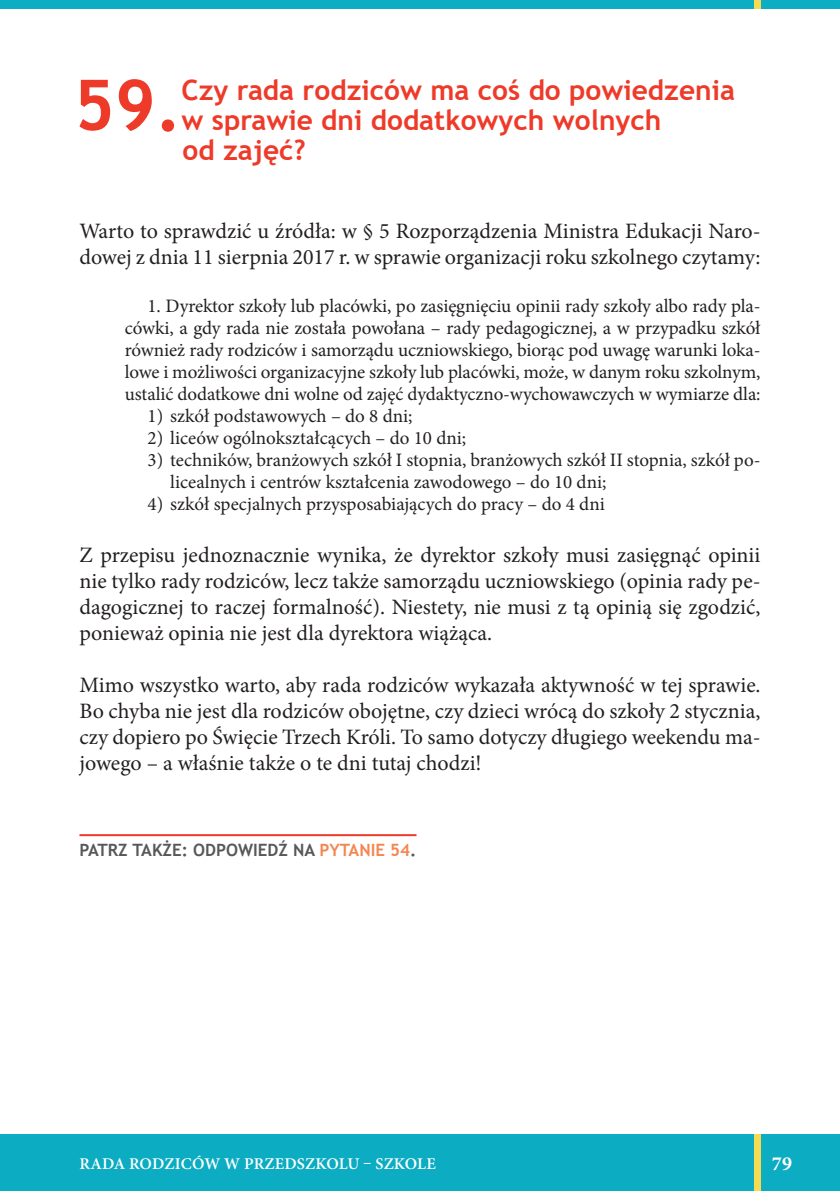
<style>
.page{position:relative;width:840px;height:1191px;background:#fff}
.page>*{position:absolute;margin:0;border:0;box-sizing:border-box;transform-origin:0 0}
.NUMER_PYTANIA{font:700 70px "Trebuchet MS";color:#ee3a29}
.NUMER_PYTANIA-2{font:700 28px/30px "Trebuchet MS";color:#ee3a29}
.tekst{font:22px/26px "Minion Pro";color:#231f20;text-align:justify}
.t1{font:700 20px "Minion Pro";color:#fff}
.przepisy{font:19px/22px "Minion Pro";color:#231f20;text-align:justify}
.odesłanie{font:700 17px "Trebuchet MS";color:#57585a}
.t2{font:600 16.4px "Minion Pro";letter-spacing:.01em;color:#fff}
.s1{color:#f58651}
</style>
<div class="page">
<div style="left:0;top:1134px;width:839px;height:57px;background:#0cacc2"></div>
<div style="left:753px;top:1134px;width:7px;height:57px;background:#f4db53"></div>
<div style="left:0;top:0;width:839px;height:9px;background:#0cacc2"></div>
<div style="left:753px;top:0;width:7px;height:9px;background:#f4db53"></div>
<hr style="left:79px;top:834px;width:337px;height:2px;background:#ee3a29">
<p class="NUMER_PYTANIA" style="left:74px;top:61px;width:109px">59.</p>
<p class="NUMER_PYTANIA-2" style="left:181px;top:75px;width:554px">Czy rada rodziców ma coś do powiedzenia w sprawie dni dodatkowych wolnych<br>od zajęć?</p>
<p class="tekst" style="left:79px;top:218px;width:682px">Warto to sprawdzić u źródła: w § 5 Rozporządzenia Ministra Edukacji Naro&shy;dowej z dnia 11 sierpnia 2017 r. w sprawie organizacji roku szkolnego czytamy:</p>
<p class="przepisy" style="left:125px;top:295px;width:637px;text-indent:23px">1. Dyrektor szkoły lub placówki, po zasięgnięciu opinii rady szkoły albo rady pla&shy;cówki, a gdy rada nie została powołana – rady pedagogicznej, a w przypadku szkół również rady rodziców i samorządu uczniowskiego, biorąc pod uwagę warunki loka&shy;lowe i możliwości organizacyjne szkoły lub placówki, może, w danym roku szkolnym, ustalić dodatkowe dni wolne od zajęć dydaktyczno-wychowawczych w wymiarze dla:</p>
<p class="przepisy" style="left:147px;top:405px;width:266px">1) szkół podstawowych – do 8 dni;</p>
<p class="przepisy" style="left:147px;top:427px;width:320px">2) liceów ogólnokształcących – do 10 dni;</p>
<p class="przepisy" style="left:170px;top:449px;width:591px;text-indent:-23px">3) techników, branżowych szkół I stopnia, branżowych szkół II stopnia, szkół po&shy;licealnych i centrów kształcenia zawodowego – do 10 dni;</p>
<p class="przepisy" style="left:147px;top:493px;width:458px">4) szkół specjalnych przysposabiających do pracy – do 4 dni</p>
<p class="tekst" style="left:79px;top:542px;width:682px">Z przepisu jednoznacznie wynika, że dyrektor szkoły musi zasięgnąć opinii nie tylko rady rodziców, lecz także samorządu uczniowskiego (opinia rady pe&shy;dagogicznej to raczej formalność). Niestety, nie musi z tą opinią się zgodzić, ponieważ opinia nie jest dla dyrektora wiążąca.</p>
<p class="tekst" style="left:79px;top:672px;width:682px">Mimo wszystko warto, aby rada rodziców wykazała aktywność w tej sprawie.<br>Bo chyba nie jest dla rodziców obojętne, czy dzieci wrócą do szkoły 2 stycznia, czy dopiero po Święcie Trzech Króli. To samo dotyczy długiego weekendu ma&shy;jowego – a właśnie także o te dni tutaj chodzi!</p>
<p class="odesłanie" style="left:79px;top:839px;width:338px">PATRZ TAKŻE: ODPOWIEDŹ NA <span class="s1">PYTANIE 54</span>.</p>
<p class="t2" style="left:79px;top:1152px;width:357px">RADA RODZICÓW W PRZEDSZKOLU – SZKOLE</p>
<p class="t1" style="left:771px;top:1149px;width:22px">79</p>
</div>
